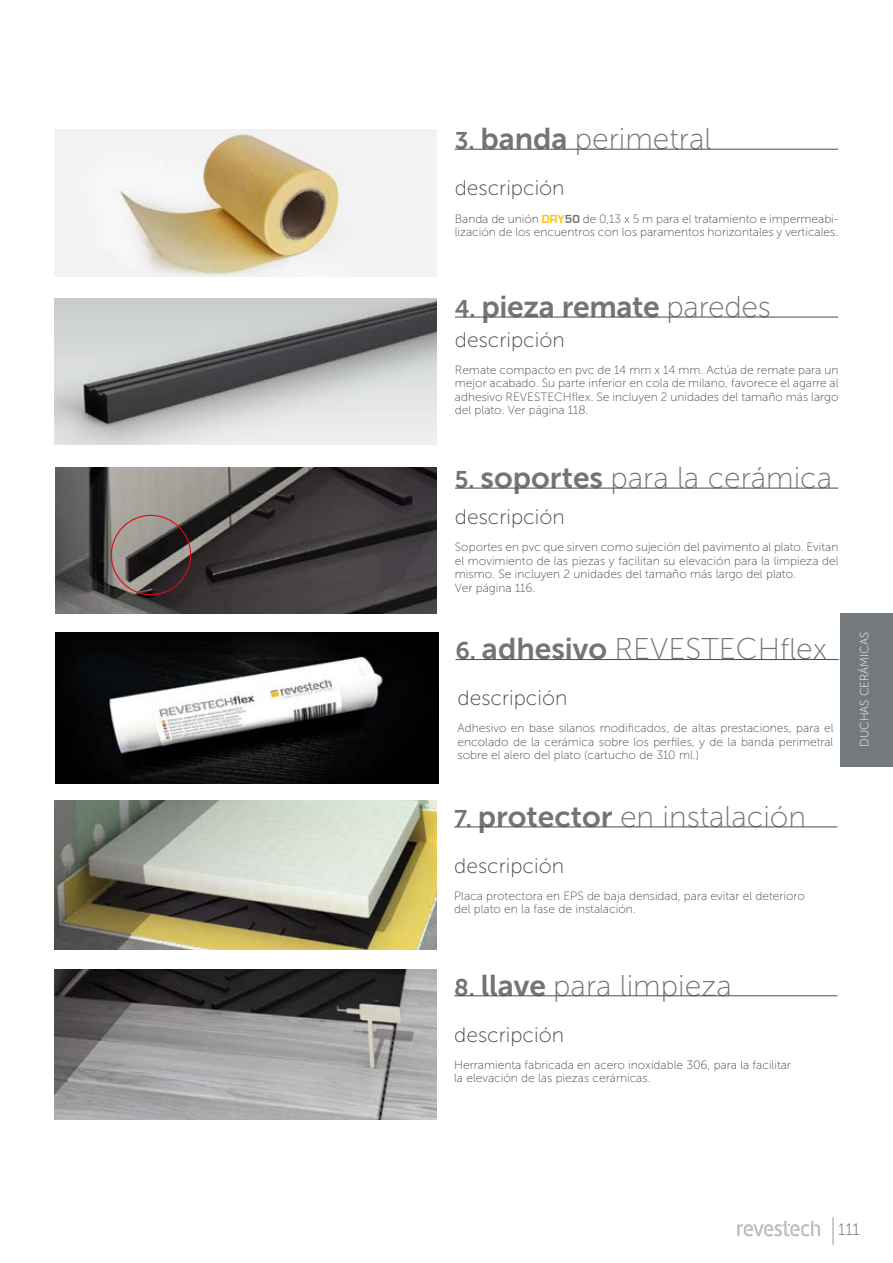
<style>
.page{position:relative;width:893px;height:1263px;background:#fff}
.page>*{position:absolute;margin:0;border:0;box-sizing:border-box;transform-origin:0 0}
.t1{font:30px "Museo Sans 100";color:#757474}
.t2{font:30px "Museo Sans 700";letter-spacing:-.01em;color:#757474}
.t3{font:21px "Museo Sans 100";color:#4a4a49}
.t4{font:16.5px "Museo Sans 100";color:#646363}
.t5{font:12px/13.5px "Museo Sans 100";color:#4a4a49}
.t6{font:12px "Museo Sans 100";color:#fff}
.s1{font-family:"Museo Sans 700";font-size:24px}
.s2{font-family:"Museo Sans 700"}
.s3{font-family:"Eurostile";font-weight:700;color:#fdc400}
.s4{font-family:"Eurostile";font-weight:700;color:#706f6f}
.s5{font-size:24px}
.s6{font-family:"Museo Sans 100"}
</style>
<div class="page">
<svg style="left:737px;top:1221px;width:85px;height:15px"></svg>
<svg style="left:833px;top:1217px;width:1px;height:28px"></svg>
<hr style="left:455px;top:488px;width:383px;height:1px;background:#4a4a49">
<img style="left:55px;top:467px;width:382px;height:146px">
<hr style="left:455px;top:317px;width:383px;height:1px;background:#4a4a49">
<img style="left:54px;top:298px;width:383px;height:146px">
<hr style="left:455px;top:659px;width:384px;height:1px;background:#4a4a49">
<img style="left:55px;top:633px;width:383px;height:150px">
<hr style="left:455px;top:149px;width:383px;height:1px;background:#4a4a49">
<img style="left:54px;top:130px;width:383px;height:146px">
<hr style="left:454px;top:826px;width:383px;height:1px;background:#4a4a49">
<img style="left:54px;top:800px;width:383px;height:150px">
<hr style="left:454px;top:995px;width:383px;height:1px;background:#4a4a49">
<img style="left:54px;top:969px;width:383px;height:150px">
<div style="left:111px;top:515px;width:80px;height:80px;border:1px solid #e30613;border-radius:50%"></div>
<div style="left:841px;top:613px;width:52px;height:153px;background:#73797c"></div>
<h1 class="t1" style="left:455px;top:123px;width:258px"><span class="s1">3.</span> <span class="s2">banda</span> perimetral</h1>
<h2 class="t3" style="left:455px;top:177px;width:111px">descripción</h2>
<p class="t5" style="left:455px;top:212px;width:385px">Banda de unión <span class="s3">DRY</span><span class="s4">50</span> de 0,13 x 5 m para el tratamiento e impermeabi&shy;lización de los encuentros con los paramentos horizontales y verticales.</p>
<h1 class="t2" style="left:455px;top:290px;width:317px"><span class="s5">4.</span> pieza remate <span class="s6">paredes</span></h1>
<h2 class="t3" style="left:455px;top:329px;width:111px">descripción</h2>
<p class="t5" style="left:455px;top:363px;width:385px;text-align:justify">Remate compacto en pvc de 14 mm x 14 mm. Actúa de remate para un mejor acabado. Su parte inferior en cola de milano, favorece el agarre al adhesivo REVESTECHflex. Se incluyen 2 unidades del tamaño más largo del plato. Ver página 118.</p>
<h1 class="t1" style="left:455px;top:462px;width:379px"><span class="s1">5.</span> <span class="s2">soportes</span> para la cerámica</h1>
<h2 class="t3" style="left:455px;top:506px;width:111px">descripción</h2>
<p class="t5" style="left:455px;top:541px;width:385px">Soportes en pvc que sirven como sujeción del pavimento al plato. Evitan el movimiento de las piezas y facilitan su elevación para la limpieza del mismo. Se incluyen 2 unidades del tamaño más largo del plato.<br>Ver página 116.</p>
<h1 class="t1" style="left:455px;top:633px;width:373px"><span class="s1">6.</span> <span class="s2">adhesivo</span> REVESTECHflex</h1>
<h2 class="t3" style="left:458px;top:687px;width:111px">descripción</h2>
<p class="t5" style="left:458px;top:722px;width:377px;text-align:justify">Adhesivo en base silanos modificados, de altas prestaciones, para el encolado de la cerámica sobre los perfiles, y de la banda perimetral sobre el alero del plato (cartucho de 310 ml.)</p>
<h1 class="t1" style="left:454px;top:800px;width:353px"><span class="s1">7.</span> <span class="s2">protector</span> en instalación</h1>
<h2 class="t3" style="left:454px;top:854px;width:111px">descripción</h2>
<p class="t5" style="left:454px;top:889px;width:352px">Placa protectora en EPS de baja densidad, para evitar el deterioro del plato en la fase de instalación.</p>
<p class="t6" style="left:858px;top:747px;width:116px;rotate:-90deg">DUCHAS CERÁMICAS</p>
<h1 class="t1" style="left:454px;top:969px;width:279px"><span class="s1">8.</span> <span class="s2">llave</span> para limpieza</h1>
<h2 class="t3" style="left:454px;top:1023px;width:111px">descripción</h2>
<p class="t5" style="left:454px;top:1058px;width:338px">Herramienta fabricada en acero inoxidable 306, para la facilitar la elevación de las piezas cerámicas.</p>
<h3 class="t4" style="left:838px;top:1220px;width:23px">111</h3>
</div>
